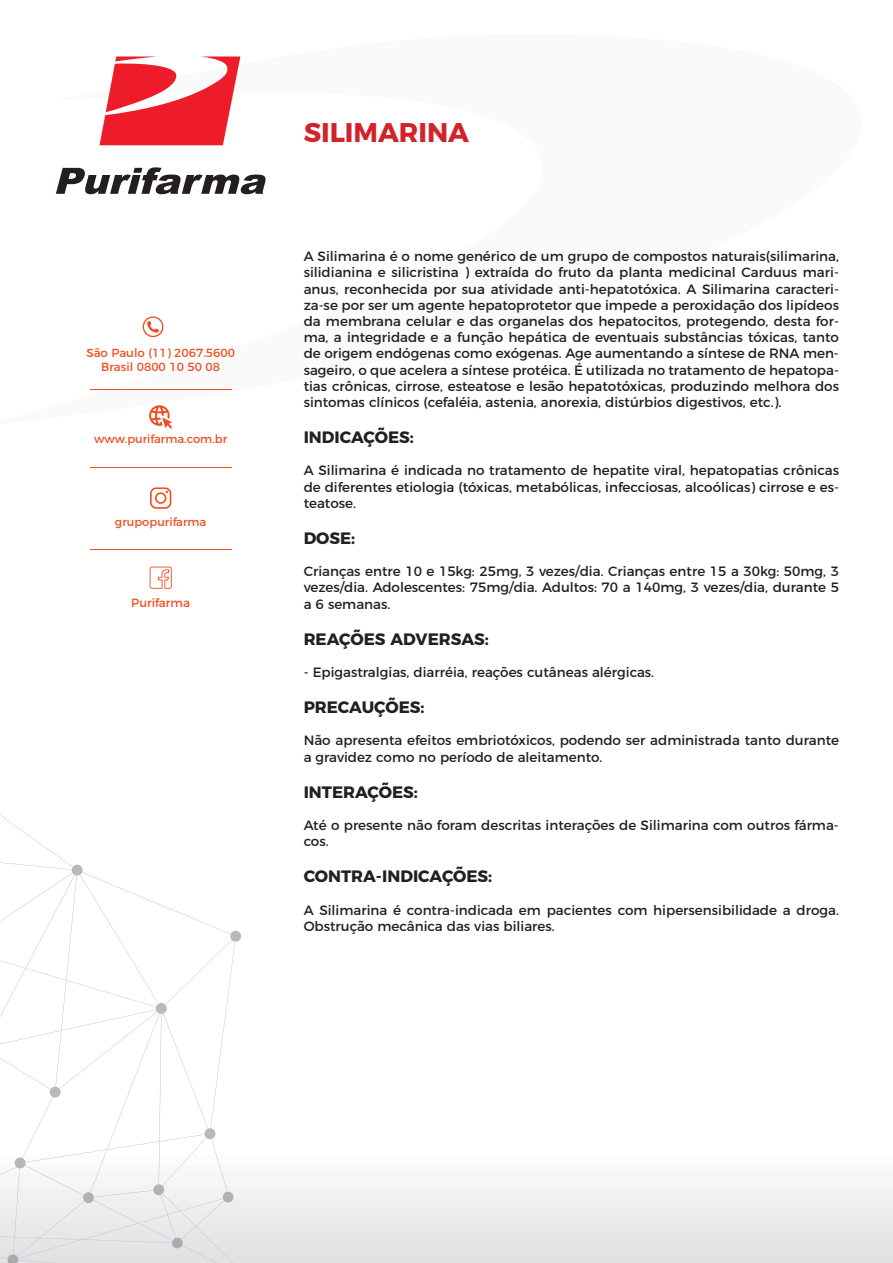
<style>
.page{position:relative;width:893px;height:1263px;background:#fff}
.page>*{position:absolute;margin:0;border:0;box-sizing:border-box;transform-origin:0 0}
.t1{font:700 27px "Montserrat";color:#d1232a}
.t2{font:700 16.5px "Montserrat";color:#231f20}
.t3{font:13.5px/16.2px "Montserrat";color:#231f20;text-align:justify}
.t4{font:12px "Montserrat";color:#ef4f23}
.t5{font:11.85px/14.4px "Montserrat";color:#ef4f23;text-align:center}
.t6{font:11.55px "Montserrat";color:#ef4f23}
</style>
<div class="page">
<img style="left:18px;top:1198px;width:144px;height:60px">
<div style="left:93px;top:1200px;width:69px;height:41px;background:#e9eaeb"></div>
<div style="left:25px;top:1168px;width:59px;height:27px;background:#f4f5f5"></div>
<img style="left:90px;top:1168px;width:16px;height:24px">
<img style="left:215px;top:1168px;width:13px;height:24px">
<img style="left:162px;top:1168px;width:32px;height:18px">
<img style="left:160px;top:1195px;width:2px;height:43px">
<img style="left:162px;top:1193px;width:71px;height:70px">
<img style="left:159px;top:1168px;width:1px;height:16px">
<img style="left:13px;top:1175px;width:7px;height:79px">
<img style="left:0;top:1168px;width:26px;height:7px">
<svg style="left:83px;top:1192px;width:11px;height:11px"></svg>
<svg style="left:223px;top:1191px;width:11px;height:11px"></svg>
<svg style="left:0;top:1254px;width:18px;height:9px"></svg>
<svg style="left:0;top:815px;width:241px;height:353px"></svg>
<svg style="left:153px;top:1184px;width:11px;height:11px"></svg>
<svg style="left:172px;top:1237px;width:11px;height:11px"></svg>
<svg style="left:150px;top:487px;width:21px;height:22px"></svg>
<svg style="left:150px;top:567px;width:22px;height:22px"></svg>
<hr style="left:90px;top:389px;width:141px;height:1px;background:#ef4f23">
<hr style="left:90px;top:467px;width:141px;height:1px;background:#ef4f23">
<hr style="left:90px;top:549px;width:141px;height:1px;background:#ef4f23">
<svg style="left:100px;top:56px;width:140px;height:89px"></svg>
<svg style="left:56px;top:167px;width:210px;height:27px"></svg>
<svg style="left:143px;top:316px;width:20px;height:21px"></svg>
<svg style="left:149px;top:405px;width:23px;height:24px"></svg>
<p class="t5" style="left:86px;top:344px;width:150px">São Paulo (11) 2067.5600<br>Brasil 0800 10 50 08</p>
<p class="t6" style="left:94px;top:430px;width:135px">www.purifarma.com.br</p>
<p class="t6" style="left:115px;top:513px;width:93px">grupopurifarma</p>
<p class="t4" style="left:131px;top:593px;width:60px">Purifarma</p>
<h1 class="t1" style="left:304px;top:110px;width:167px">SILIMARINA</h1>
<p class="t3" style="left:304px;top:247px;width:537px">A Silimarina é o nome genérico de um grupo de compostos naturais(silimarina, silidianina e silicristina ) extraída do fruto da planta medicinal Carduus mari&shy;anus, reconhecida por sua atividade anti-hepatotóxica. A Silimarina caracteri&shy;za-se por ser um agente hepatoprotetor que impede a peroxidação dos lipídeos da membrana celular e das organelas dos hepatocitos, protegendo, desta for&shy;ma, a integridade e a função hepática de eventuais substâncias tóxicas, tanto de origem endógenas como exógenas. Age aumentando a síntese de RNA men&shy;sageiro, o que acelera a síntese protéica. É utilizada no tratamento de hepatopa&shy;tias crônicas, cirrose, esteatose e lesão hepatotóxicas, produzindo melhora dos sintomas clínicos (cefaléia, astenia, anorexia, distúrbios digestivos, etc.).</p>
<p class="t2" style="left:304px;top:423px;width:112px">INDICAÇÕES:</p>
<p class="t3" style="left:304px;top:461px;width:537px">A Silimarina é indicada no tratamento de hepatite viral, hepatopatias crônicas de diferentes etiologia (tóxicas, metabólicas, infecciosas, alcoólicas) cirrose e es&shy;teatose.</p>
<p class="t2" style="left:304px;top:524px;width:53px">DOSE:</p>
<p class="t3" style="left:304px;top:562px;width:537px">Crianças entre 10 e 15kg: 25mg, 3 vezes/dia. Crianças entre 15 a 30kg: 50mg, 3 vezes/dia. Adolescentes: 75mg/dia. Adultos: 70 a 140mg, 3 vezes/dia, durante 5 a 6 semanas.</p>
<p class="t2" style="left:304px;top:625px;width:187px">REAÇÕES ADVERSAS:</p>
<p class="t3" style="left:304px;top:663px;width:352px">- Epigastralgias, diarréia, reações cutâneas alérgicas.</p>
<p class="t2" style="left:304px;top:693px;width:122px">PRECAUÇÕES:</p>
<p class="t3" style="left:304px;top:731px;width:537px">Não apresenta efeitos embriotóxicos, podendo ser administrada tanto durante a gravidez como no período de aleitamento.</p>
<p class="t2" style="left:304px;top:778px;width:116px">INTERAÇÕES:</p>
<p class="t3" style="left:304px;top:816px;width:537px">Até o presente não foram descritas interações de Silimarina com outros fárma&shy;cos.</p>
<p class="t2" style="left:304px;top:863px;width:190px">CONTRA-INDICAÇÕES:</p>
<p class="t3" style="left:304px;top:900px;width:537px">A Silimarina é contra-indicada em pacientes com hipersensibilidade a droga.<br>Obstrução mecânica das vias biliares.</p>
</div>
